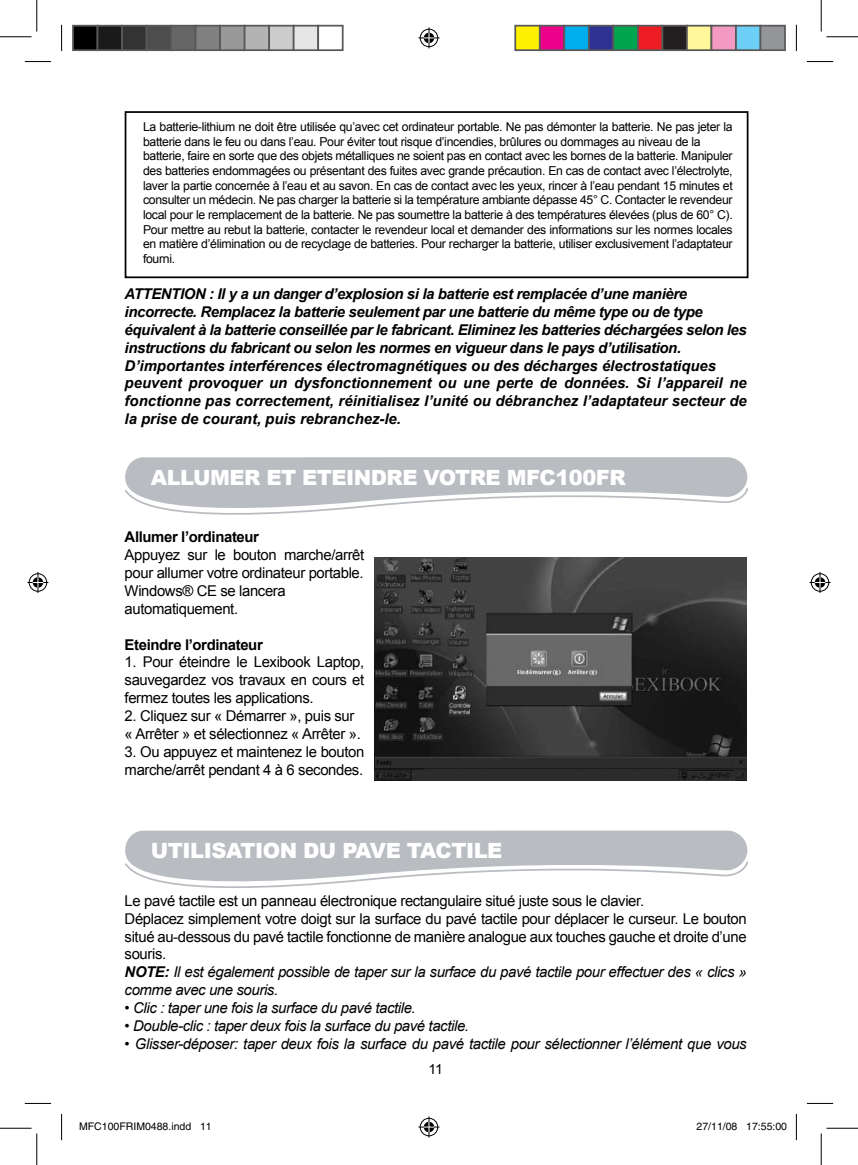
<style>
.page{position:relative;width:858px;height:1165px;background:#fff}
.page>*{position:absolute;margin:0;border:0;box-sizing:border-box;transform-origin:0 0}
.t1{font:900 21px "Arial";letter-spacing:-.025em;color:#fff}
.t2{font:14.88px/17.8px "VU Arial";letter-spacing:-.025em;color:#000}
.t3{font:italic 700 14.88px/17.8px "VU Arial";letter-spacing:-.025em;color:#000}
.t4{font:italic 14.88px "VU Arial";letter-spacing:-.025em;color:#000}
.t5{font:700 14.88px "VU Arial";letter-spacing:-.025em;color:#000}
.t6{font:14px "VU Arial";color:#000}
.t7{font:12.25px/14.7px "VU Arial";letter-spacing:-.025em;color:#000}
.t8{font:10.5px "Helvetica";color:#000}
.s1{font-weight:700;font-style:italic}
.s2{font-style:italic}
</style>
<div class="page">
<div style="left:125px;top:111px;width:623px;height:167px;border:2px solid #000"></div>
<div style="left:125px;top:457px;width:622px;height:29px;background:#b9bcc1"></div>
<svg style="left:125px;top:486px;width:623px;height:29px"></svg>
<div style="left:125px;top:830px;width:622px;height:29px;background:#b9bcc1"></div>
<svg style="left:125px;top:859px;width:623px;height:29px"></svg>
<img style="left:374px;top:558px;width:372px;height:223px">
<svg style="left:25px;top:61px;width:26px;height:1px"></svg>
<svg style="left:806px;top:61px;width:26px;height:1px"></svg>
<svg style="left:25px;top:1103px;width:26px;height:1px"></svg>
<svg style="left:806px;top:1103px;width:26px;height:1px"></svg>
<svg style="left:61px;top:25px;width:1px;height:26px"></svg>
<svg style="left:61px;top:1114px;width:1px;height:26px"></svg>
<svg style="left:795px;top:25px;width:1px;height:26px"></svg>
<svg style="left:795px;top:1114px;width:1px;height:26px"></svg>
<hr style="left:0;top:36px;width:32px;height:1px;background:#000">
<hr style="left:826px;top:36px;width:31px;height:1px;background:#000">
<hr style="left:0;top:1128px;width:32px;height:1px;background:#000">
<hr style="left:826px;top:1128px;width:31px;height:1px;background:#000">
<hr style="left:36px;top:0;width:1px;height:32px;background:#000">
<hr style="left:36px;top:1133px;width:1px;height:32px;background:#000">
<hr style="left:820px;top:0;width:1px;height:32px;background:#000">
<hr style="left:820px;top:1133px;width:1px;height:32px;background:#000">
<svg style="left:418px;top:27px;width:21px;height:21px"></svg>
<svg style="left:418px;top:1116px;width:21px;height:21px"></svg>
<svg style="left:27px;top:572px;width:21px;height:21px"></svg>
<svg style="left:809px;top:572px;width:21px;height:21px"></svg>
<div style="left:73px;top:26px;width:24px;height:24px;background:#000"></div>
<div style="left:72px;top:25px;width:26px;height:26px;border:2px solid #595959"></div>
<div style="left:97px;top:26px;width:25px;height:24px;background:#1a1a1a"></div>
<div style="left:97px;top:25px;width:26px;height:26px;border:2px solid #595959"></div>
<div style="left:122px;top:26px;width:24px;height:24px;background:#333"></div>
<div style="left:121px;top:25px;width:26px;height:26px;border:2px solid #595959"></div>
<div style="left:146px;top:26px;width:25px;height:24px;background:#4d4d4d"></div>
<div style="left:146px;top:25px;width:26px;height:26px;border:2px solid #595959"></div>
<div style="left:171px;top:26px;width:24px;height:24px;background:#666"></div>
<div style="left:170px;top:25px;width:26px;height:26px;border:2px solid #595959"></div>
<div style="left:195px;top:26px;width:25px;height:24px;background:#808080"></div>
<div style="left:195px;top:25px;width:26px;height:26px;border:2px solid #595959"></div>
<div style="left:220px;top:26px;width:24px;height:24px;background:#999"></div>
<div style="left:219px;top:25px;width:26px;height:26px;border:2px solid #595959"></div>
<div style="left:244px;top:26px;width:25px;height:24px;background:#b3b3b3"></div>
<div style="left:244px;top:25px;width:26px;height:26px;border:2px solid #595959"></div>
<div style="left:269px;top:26px;width:24px;height:24px;background:#ccc"></div>
<div style="left:268px;top:25px;width:26px;height:26px;border:2px solid #595959"></div>
<div style="left:293px;top:26px;width:25px;height:24px;background:#e6e6e6"></div>
<div style="left:293px;top:25px;width:26px;height:26px;border:2px solid #595959"></div>
<div style="left:317px;top:25px;width:26px;height:26px;border:2px solid #595959"></div>
<div style="left:515px;top:26px;width:24px;height:24px;background:#fff101"></div>
<div style="left:514px;top:25px;width:26px;height:26px;border:2px solid #595959"></div>
<div style="left:539px;top:26px;width:25px;height:24px;background:#ed028c"></div>
<div style="left:538px;top:25px;width:27px;height:26px;border:2px solid #595959"></div>
<div style="left:564px;top:26px;width:24px;height:24px;background:#00aeef"></div>
<div style="left:563px;top:25px;width:26px;height:26px;border:2px solid #595959"></div>
<div style="left:588px;top:26px;width:25px;height:24px;background:#2e3092"></div>
<div style="left:587px;top:25px;width:27px;height:26px;border:2px solid #595959"></div>
<div style="left:613px;top:26px;width:24px;height:24px;background:#00a54f"></div>
<div style="left:612px;top:25px;width:26px;height:26px;border:2px solid #595959"></div>
<div style="left:637px;top:26px;width:25px;height:24px;background:#ee1d23"></div>
<div style="left:636px;top:25px;width:27px;height:26px;border:2px solid #595959"></div>
<div style="left:662px;top:26px;width:24px;height:24px;background:#231f20"></div>
<div style="left:661px;top:25px;width:26px;height:26px;border:2px solid #595959"></div>
<div style="left:686px;top:26px;width:25px;height:24px;background:#fff79a"></div>
<div style="left:685px;top:25px;width:27px;height:26px;border:2px solid #595959"></div>
<div style="left:711px;top:26px;width:24px;height:24px;background:#f499c2"></div>
<div style="left:710px;top:25px;width:26px;height:26px;border:2px solid #595959"></div>
<div style="left:735px;top:26px;width:25px;height:24px;background:#6bcff6"></div>
<div style="left:734px;top:25px;width:27px;height:26px;border:2px solid #595959"></div>
<div style="left:760px;top:26px;width:24px;height:24px;background:#939598"></div>
<div style="left:759px;top:25px;width:26px;height:26px;border:2px solid #595959"></div>
<div style="left:781px;top:1122px;width:5px;height:8px;border:1px solid #fff;border-radius:50%"></div>
<p class="t7" style="left:143px;top:119px;width:591px">La batterie-lithium ne doit être utilisée qu’avec cet ordinateur portable. Ne pas démonter la batterie. Ne pas jeter la batterie dans le feu ou dans l’eau. Pour éviter tout risque d’incendies, brûlures ou dommages au niveau de la batterie, faire en sorte que des objets métalliques ne soient pas en contact avec les bornes de la batterie. Manipuler des batteries endommagées ou présentant des fuites avec grande précaution. En cas de contact avec l’électrolyte, laver la partie concernée à l’eau et au savon. En cas de contact avec les yeux, rincer à l’eau pendant 1 5 minutes et consulter un médecin. Ne pas charger la batterie si la température ambiante dépasse 45° C. Contacter le revendeur local pour le remplacement de la batterie. Ne pas soumettre la batterie à des températures élevées (plus de 60° C).<br>Pour mettre au rebut la batterie, contacter le revendeur local et demander des informations sur les normes locales en matière d’élimination ou de recyclage de batteries. Pour recharger la batterie, utiliser exclusivement l’adaptateur fourni.</p>
<p class="t3" style="left:125px;top:286px;width:623px">ATTENTION : Il y a un danger d’explosion si la batterie est remplacée d’une manière incorrecte. Remplacez la batterie seulement par une batterie du même type ou de type équivalent à la batterie conseillée par le fabricant. Eliminez les batteries déchargées selon les instructions du fabricant ou selon les normes en vigueur dans le pays d’utilisation.<br>D’importantes interférences électromagnétiques ou des décharges électrostatiques peuvent provoquer un dysfonctionnement ou une perte de données. Si l’appareil ne fonctionne pas correctement, réinitialisez l’unité ou débranchez l’adaptateur secteur de la prise de courant, puis rebranchez-le.</p>
<h1 class="t1" style="left:151px;top:465px;width:476px">ALLUMER ET ETEINDRE VOTRE MFC100FR</h1>
<p class="t5" style="left:125px;top:527px;width:136px">Allumer l’ordinateur</p>
<p class="t2" style="left:125px;top:546px;width:241px">Appuyez sur le bouton marche/arrêt pour allumer votre ordinateur portable.<br>Windows® CE se lancera automatiquement.</p>
<p class="t5" style="left:125px;top:634px;width:140px">Eteindre l’ordinateur</p>
<p class="t2" style="left:125px;top:653px;width:241px;text-align:justify">1 . Pour éteindre le Lexibook Laptop, sauvegardez vos travaux en cours et fermez toutes les applications.</p>
<p class="t2" style="left:125px;top:707px;width:238px">2. Cliquez sur « Démarrer », puis sur « Arrêter » et sélectionnez « Arrêter ».</p>
<p class="t2" style="left:125px;top:743px;width:241px">3. Ou appuyez et maintenez le bouton marche/arrêt pendant 4 à 6 secondes.</p>
<h1 class="t1" style="left:151px;top:839px;width:353px">UTILISATION DU PAVE TACTILE</h1>
<p class="t2" style="left:125px;top:892px;width:623px">Le pavé tactile est un panneau électronique rectangulaire situé juste sous le clavier.<br>Déplacez simplement votre doigt sur la surface du pavé tactile pour déplacer le curseur. Le bouton situé au-dessous du pavé tactile fonctionne de manière analogue aux touches gauche et droite d’une souris.<br><span class="s1">NOTE:</span> <span class="s2">Il est également possible de taper sur la surface du pavé tactile pour effectuer des « clics » comme avec une souris.</span></p>
<p class="t4" style="left:125px;top:998px;width:292px">• Clic : taper une fois la surface du pavé tactile.</p>
<p class="t4" style="left:125px;top:1016px;width:346px">• Double-clic : taper deux fois la surface du pavé tactile.</p>
<p class="t4" style="left:125px;top:1034px;width:623px">• Glisser-déposer: taper deux fois la surface du pavé tactile pour sélectionner l’élément que vous</p>
<p class="t6" style="left:428px;top:1060px;width:7px">11</p>
<p class="t8" style="left:79px;top:1120px;width:134px">MFC100FRIM0488.indd 11</p>
<p class="t8" style="left:696px;top:1120px;width:92px">27/11/08 17:55:00</p>
</div>
